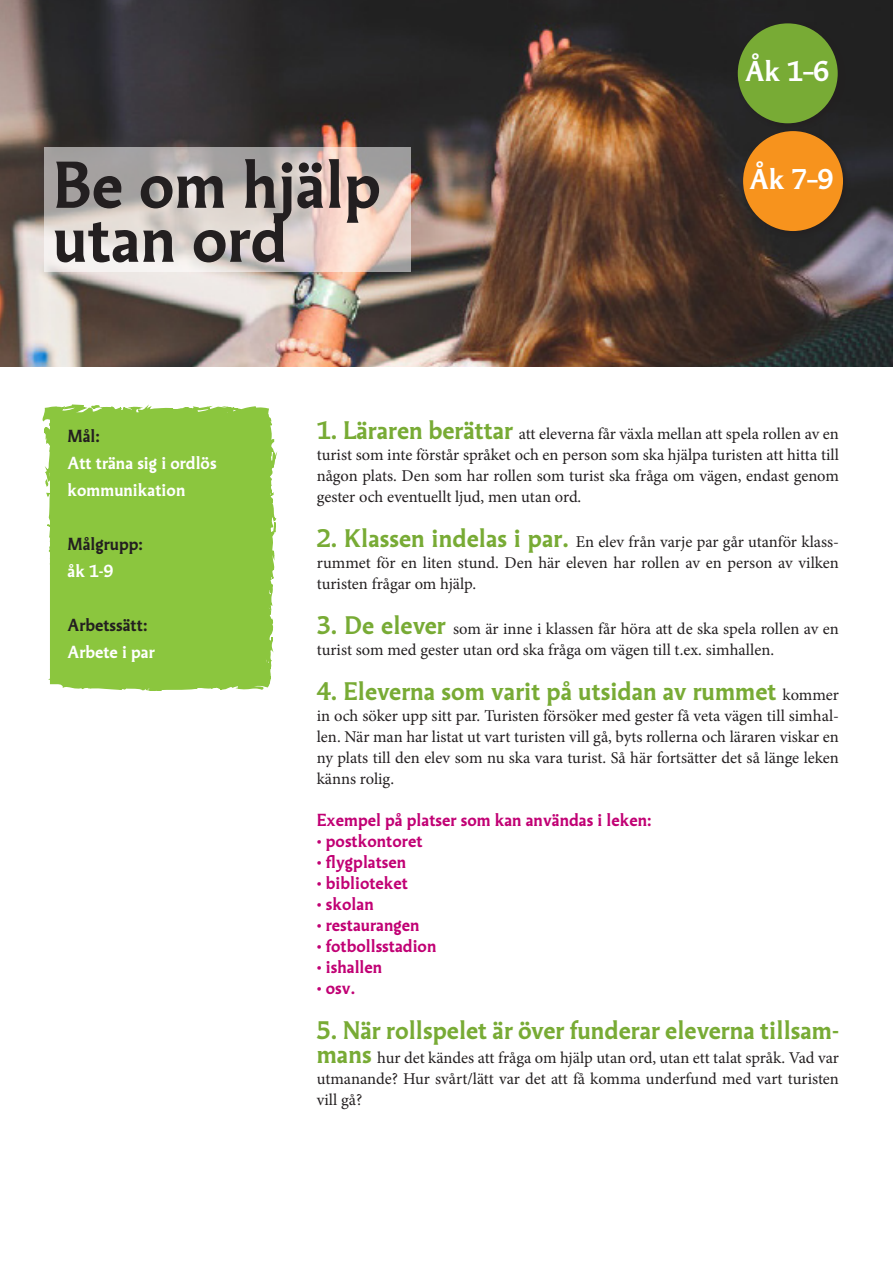
<style>
.page{position:relative;width:893px;height:1263px;background:#fff}
.page>*{position:absolute;margin:0;border:0;box-sizing:border-box;transform-origin:0 0}
.t1{font:700 62.4px "Martti";color:#231f20}
.t2{font:700 27px "Martti";color:#fff}
.väliotsikko{font:700 24px "Martti Display";color:#78ab35}
.väliotsikko-2{font:16.5px/21px "Minion Pro";color:#231f20;text-align:justify}
.leipis_eka_kpl{font:700 16.5px "Martti Display";color:#c10174}
.t3{font:700 16.5px/27px "Martti Display";color:#fff}
.t4{font:700 16.5px "Martti Display";color:#231f20}
.s1{font-family:"Martti Display";font-weight:700;font-size:24px;color:#78ab35}
.s2{font-family:"Minion Pro";font-weight:400;font-size:16.5px;color:#231f20}
</style>
<div class="page">
<img style="left:0;top:0;width:893px;height:367px">
<div style="left:101px;top:404px;width:174px;height:287px;background:#8bc63e"></div>
<svg style="left:218px;top:406px;width:32px;height:12px"></svg>
<svg style="left:42px;top:404px;width:59px;height:285px;background:#9acd57"></svg>
<svg style="left:255px;top:449px;width:23px;height:141px"></svg>
<svg style="left:44px;top:147px;width:366px;height:124px;background:#d1c7c2"></svg>
<div style="left:736px;top:22px;width:109px;height:109px;background:#231f20"></div>
<div style="left:738px;top:23px;width:100px;height:100px;background:#78ab35;border-radius:50%"></div>
<div style="left:741px;top:129px;width:109px;height:109px;background:#231f20"></div>
<div style="left:743px;top:131px;width:100px;height:100px;background:#f7931d;border-radius:50%"></div>
<p class="t1" style="left:53px;top:144px;width:330px">Be om hjälp</p>
<p class="t1" style="left:53px;top:198px;width:236px">utan ord</p>
<p class="t2" style="left:745px;top:53px;width:86px">Åk 1–6</p>
<p class="t2" style="left:749px;top:161px;width:86px">Åk 7–9</p>
<p class="t4" style="left:68px;top:427px;width:34px">Mål:</p>
<p class="t3" style="left:68px;top:450px;width:151px">Att träna sig i ordlös kommunikation</p>
<p class="t4" style="left:68px;top:535px;width:77px">Målgrupp:</p>
<p class="t3" style="left:68px;top:558px;width:47px">åk 1-9</p>
<p class="t4" style="left:68px;top:616px;width:81px">Arbetssätt:</p>
<p class="t3" style="left:68px;top:639px;width:89px">Arbete i par</p>
<p class="väliotsikko-2" style="left:317px;top:424px;width:524px"><span class="s1">1. Läraren berättar</span> att eleverna får växla mellan att spela rollen av en turist som inte förstår språket och en person som ska hjälpa turisten att hitta till någon plats. Den som har rollen som turist ska fråga om vägen, endast genom gester och eventuellt ljud, men utan ord.</p>
<p class="väliotsikko-2" style="left:317px;top:532px;width:524px"><span class="s1">2. Klassen indelas i par.</span> En elev från varje par går utanför klass&shy;rummet för en liten stund. Den här eleven har rollen av en person av vilken turisten frågar om hjälp.</p>
<p class="väliotsikko-2" style="left:317px;top:619px;width:524px"><span class="s1">3. De elever</span> som är inne i klassen får höra att de ska spela rollen av en turist som med gester utan ord ska fråga om vägen till t.ex. simhallen.</p>
<p class="väliotsikko" style="left:317px;top:678px;width:524px">4. Eleverna som varit på utsidan av rummet <span class="s2">kommer</span></p>
<p class="väliotsikko-2" style="left:317px;top:706px;width:524px">in och söker upp sitt par. Turisten försöker med gester få veta vägen till simhal&shy;len. När man har listat ut vart turisten vill gå, byts rollerna och läraren viskar en ny plats till den elev som nu ska vara turist. Så här fortsätter det så länge leken känns rolig.</p>
<p class="leipis_eka_kpl" style="left:317px;top:811px;width:336px">Exempel på platser som kan användas i leken:</p>
<p class="leipis_eka_kpl" style="left:317px;top:832px;width:107px">• postkontoret</p>
<p class="leipis_eka_kpl" style="left:317px;top:853px;width:91px">• flygplatsen</p>
<p class="leipis_eka_kpl" style="left:317px;top:874px;width:93px">• biblioteket</p>
<p class="leipis_eka_kpl" style="left:317px;top:895px;width:58px">• skolan</p>
<p class="leipis_eka_kpl" style="left:317px;top:916px;width:104px">• restaurangen</p>
<p class="leipis_eka_kpl" style="left:317px;top:937px;width:121px">• fotbollsstadion</p>
<p class="leipis_eka_kpl" style="left:317px;top:958px;width:67px">• ishallen</p>
<p class="leipis_eka_kpl" style="left:317px;top:979px;width:40px">• osv.</p>
<p class="väliotsikko" style="left:317px;top:1017px;width:524px">5. När rollspelet är över funderar eleverna tillsam-</p>
<p class="väliotsikko-2" style="left:317px;top:1048px;width:524px"><span class="s1">mans</span> hur det kändes att fråga om hjälp utan ord, utan ett talat språk. Vad var utmanande? Hur svårt/lätt var det att få komma underfund med vart turisten vill gå?</p>
</div>
